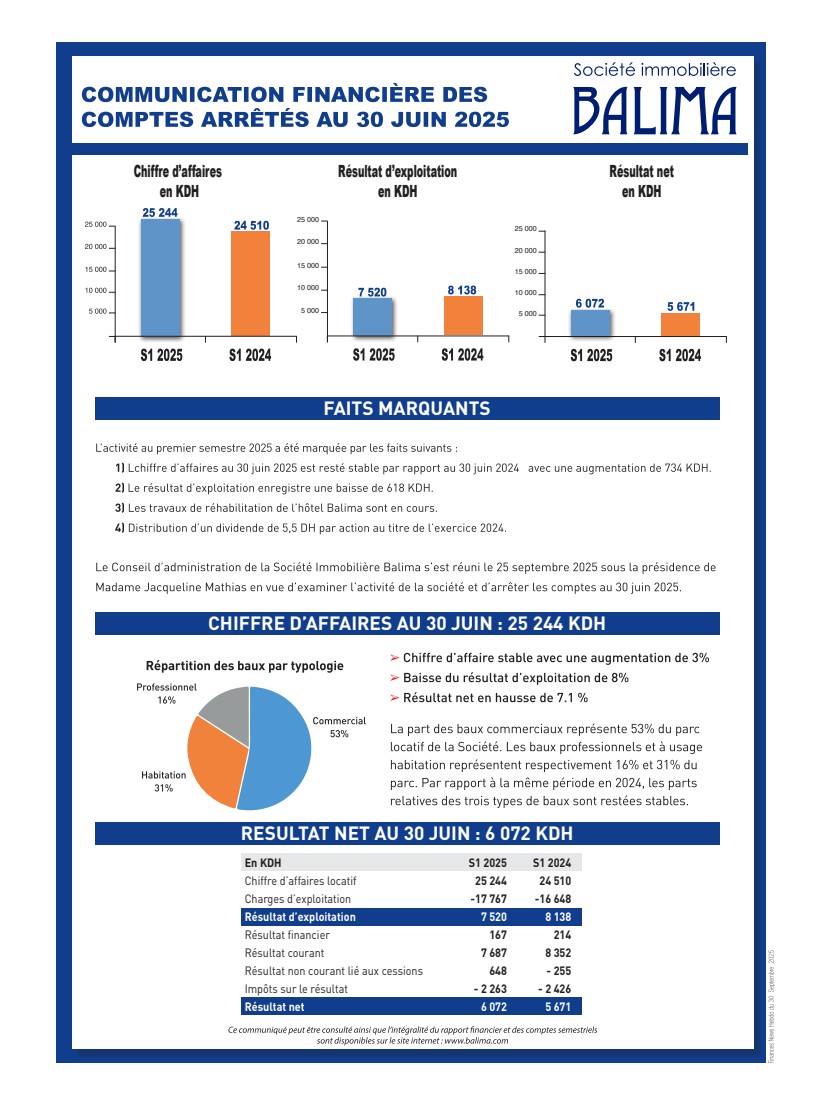
<style>
.page{position:relative;width:823px;height:1106px;background:#fff}
.page>*{position:absolute;margin:0;border:0;box-sizing:border-box;transform-origin:0 0}
.t1{font:700 19px "DIN";color:#fff}
.t2{font:900 16.8px "Arial";color:#231f20;scale:.57 1}
.t3{font:12px "DIN";color:#231f20;scale:.9 1}
.t4{font:700 12px "DIN";color:#231f20;scale:.9 1}
.t5{font:700 12px "DIN";color:#fff;scale:.9 1}
.t6{font:7.2px "Helvetica";color:#231f20}
</style>
<div class="page">
<div style="left:57px;top:43px;width:708px;height:1020px;background:#103d8c"></div>
<div style="left:75px;top:60px;width:687px;height:998px;background:#231f20;opacity:.29"></div>
<div style="left:72px;top:57px;width:681px;height:992px;background:#fff"></div>
<svg style="left:573px;top:87px;width:54px;height:47px"></svg>
<svg style="left:633px;top:87px;width:103px;height:47px"></svg>
<svg style="left:574px;top:62px;width:60px;height:14px"></svg>
<svg style="left:641px;top:62px;width:94px;height:14px"></svg>
<div style="left:67px;top:143px;width:680px;height:11px;background:#103d8c"></div>
<svg style="left:82px;top:108px;width:426px;height:19px"></svg>
<svg style="left:82px;top:83px;width:405px;height:19px"></svg>
<div style="left:95px;top:397px;width:624px;height:23px;background:#103d8c"></div>
<div style="left:95px;top:612px;width:624px;height:23px;background:#103d8c"></div>
<div style="left:95px;top:822px;width:624px;height:23px;background:#103d8c"></div>
<svg style="left:96px;top:582px;width:584px;height:12px"></svg>
<svg style="left:96px;top:562px;width:619px;height:12px"></svg>
<svg style="left:115px;top:522px;width:389px;height:12px"></svg>
<svg style="left:115px;top:502px;width:321px;height:11px"></svg>
<svg style="left:115px;top:482px;width:317px;height:12px"></svg>
<svg style="left:116px;top:462px;width:594px;height:12px"></svg>
<svg style="left:96px;top:443px;width:361px;height:11px"></svg>
<svg style="left:390px;top:723px;width:311px;height:85px"></svg>
<svg style="left:390px;top:692px;width:197px;height:10px"></svg>
<svg style="left:390px;top:672px;width:238px;height:13px"></svg>
<svg style="left:390px;top:652px;width:318px;height:13px"></svg>
<svg style="left:146px;top:660px;width:197px;height:12px"></svg>
<svg style="left:228px;top:1026px;width:369px;height:19px"></svg>
<div style="left:241px;top:853px;width:340px;height:18px;background:#e6e7e9"></div>
<div style="left:241px;top:907px;width:340px;height:18px;background:#103d8c"></div>
<div style="left:241px;top:997px;width:340px;height:18px;background:#103d8c"></div>
<svg style="left:768px;top:950px;width:6px;height:113px"></svg>
<div style="left:661px;top:314px;width:38px;height:22px;background:#f2813c"></div>
<div style="left:567px;top:307px;width:48px;height:35px;background:#231f20;opacity:.75"></div>
<div style="left:570px;top:310px;width:39px;height:26px;background:#5f94c9"></div>
<hr style="left:538px;top:336px;width:188px;height:1px;background:#231f20">
<svg style="left:659px;top:349px;width:41px;height:12px"></svg>
<svg style="left:570px;top:349px;width:42px;height:12px"></svg>
<svg style="left:575px;top:299px;width:28px;height:9px"></svg>
<svg style="left:667px;top:302px;width:27px;height:9px"></svg>
<hr style="left:544px;top:230px;width:1px;height:113px;background:#231f20">
<div style="left:443px;top:297px;width:39px;height:38px;background:#f2813c"></div>
<div style="left:350px;top:295px;width:48px;height:47px;background:#231f20;opacity:.75"></div>
<div style="left:353px;top:298px;width:38px;height:38px;background:#5f94c9"></div>
<hr style="left:327px;top:335px;width:182px;height:1px;background:#231f20">
<svg style="left:441px;top:348px;width:42px;height:13px"></svg>
<svg style="left:353px;top:348px;width:41px;height:13px"></svg>
<svg style="left:358px;top:288px;width:28px;height:8px"></svg>
<svg style="left:448px;top:285px;width:28px;height:9px"></svg>
<hr style="left:327px;top:221px;width:1px;height:121px;background:#231f20">
<div style="left:231px;top:231px;width:39px;height:105px;background:#f2813c"></div>
<div style="left:138px;top:216px;width:48px;height:127px;background:#231f20;opacity:.75"></div>
<div style="left:141px;top:219px;width:38px;height:117px;background:#5f94c9"></div>
<hr style="left:115px;top:336px;width:182px;height:1px;background:#231f20">
<svg style="left:234px;top:221px;width:35px;height:9px"></svg>
<svg style="left:229px;top:348px;width:42px;height:13px"></svg>
<svg style="left:141px;top:348px;width:41px;height:13px"></svg>
<svg style="left:143px;top:208px;width:34px;height:9px"></svg>
<hr style="left:115px;top:226px;width:1px;height:116px;background:#231f20">
<svg style="left:85px;top:222px;width:30px;height:5px"></svg>
<svg style="left:85px;top:244px;width:30px;height:5px"></svg>
<svg style="left:85px;top:267px;width:30px;height:5px"></svg>
<svg style="left:85px;top:288px;width:30px;height:5px"></svg>
<svg style="left:89px;top:308px;width:26px;height:6px"></svg>
<svg style="left:109px;top:336px;width:7px;height:6px"></svg>
<svg style="left:137px;top:683px;width:229px;height:128px"></svg>
<p class="t2" style="left:134px;top:158px;width:156px">Chiffre d’affaires</p>
<p class="t2" style="left:159px;top:178px;width:71px">en KDH</p>
<p class="t6" style="left:297px;top:214px;width:24px">25 000</p>
<p class="t6" style="left:297px;top:236px;width:24px">20 000</p>
<p class="t6" style="left:297px;top:259px;width:24px">15 000</p>
<p class="t6" style="left:297px;top:282px;width:24px">10 000</p>
<p class="t6" style="left:301px;top:305px;width:20px">5 000</p>
<p class="t2" style="left:338px;top:158px;width:210px">Résultat d’exploitation</p>
<p class="t2" style="left:378px;top:178px;width:71px">en KDH</p>
<p class="t6" style="left:514px;top:223px;width:24px">25 000</p>
<p class="t6" style="left:514px;top:245px;width:24px">20 000</p>
<p class="t6" style="left:514px;top:266px;width:24px">15 000</p>
<p class="t6" style="left:514px;top:287px;width:24px">10 000</p>
<p class="t6" style="left:518px;top:307px;width:20px">5 000</p>
<p class="t1" style="left:323px;top:395px;width:169px">FAITS MARQUANTS</p>
<p class="t2" style="left:609px;top:158px;width:114px">Résultat net</p>
<p class="t2" style="left:621px;top:178px;width:71px">en KDH</p>
<p class="t1" style="left:208px;top:611px;width:399px">CHIFFRE D’AFFAIRES AU 30 JUIN : 25 244 KDH</p>
<p class="t1" style="left:241px;top:821px;width:334px">RESULTAT NET AU 30 JUIN : 6 072 KDH</p>
<p class="t4" style="left:244px;top:855px;width:43px">En KDH</p>
<p class="t3" style="left:244px;top:873px;width:126px">Chiffre d’affaires locatif</p>
<p class="t3" style="left:244px;top:891px;width:120px">Charges d’exploitation</p>
<p class="t5" style="left:244px;top:909px;width:125px">Résultat d’exploitation</p>
<p class="t3" style="left:244px;top:927px;width:96px">Résultat financier</p>
<p class="t3" style="left:244px;top:945px;width:90px">Résultat courant</p>
<p class="t3" style="left:244px;top:963px;width:199px">Résultat non courant lié aux cessions</p>
<p class="t3" style="left:244px;top:981px;width:116px">Impôts sur le résultat</p>
<p class="t5" style="left:244px;top:999px;width:68px">Résultat net</p>
<p class="t4" style="left:468px;top:855px;width:44px">S1 2025</p>
<p class="t4" style="left:475px;top:873px;width:37px">25 244</p>
<p class="t4" style="left:470px;top:891px;width:42px">-17 767</p>
<p class="t5" style="left:480px;top:909px;width:30px">7 520</p>
<p class="t4" style="left:489px;top:927px;width:21px">167</p>
<p class="t4" style="left:480px;top:945px;width:30px">7 687</p>
<p class="t4" style="left:489px;top:963px;width:21px">648</p>
<p class="t4" style="left:473px;top:981px;width:38px">- 2 263</p>
<p class="t5" style="left:480px;top:999px;width:30px">6 072</p>
<p class="t4" style="left:532px;top:855px;width:44px">S1 2024</p>
<p class="t4" style="left:539px;top:873px;width:37px">24 510</p>
<p class="t4" style="left:534px;top:891px;width:42px">-16 648</p>
<p class="t5" style="left:545px;top:909px;width:30px">8 138</p>
<p class="t4" style="left:553px;top:927px;width:21px">214</p>
<p class="t4" style="left:545px;top:945px;width:30px">8 352</p>
<p class="t4" style="left:546px;top:963px;width:29px">- 255</p>
<p class="t4" style="left:538px;top:981px;width:38px">- 2 426</p>
<p class="t5" style="left:545px;top:999px;width:30px">5 671</p>
</div>
